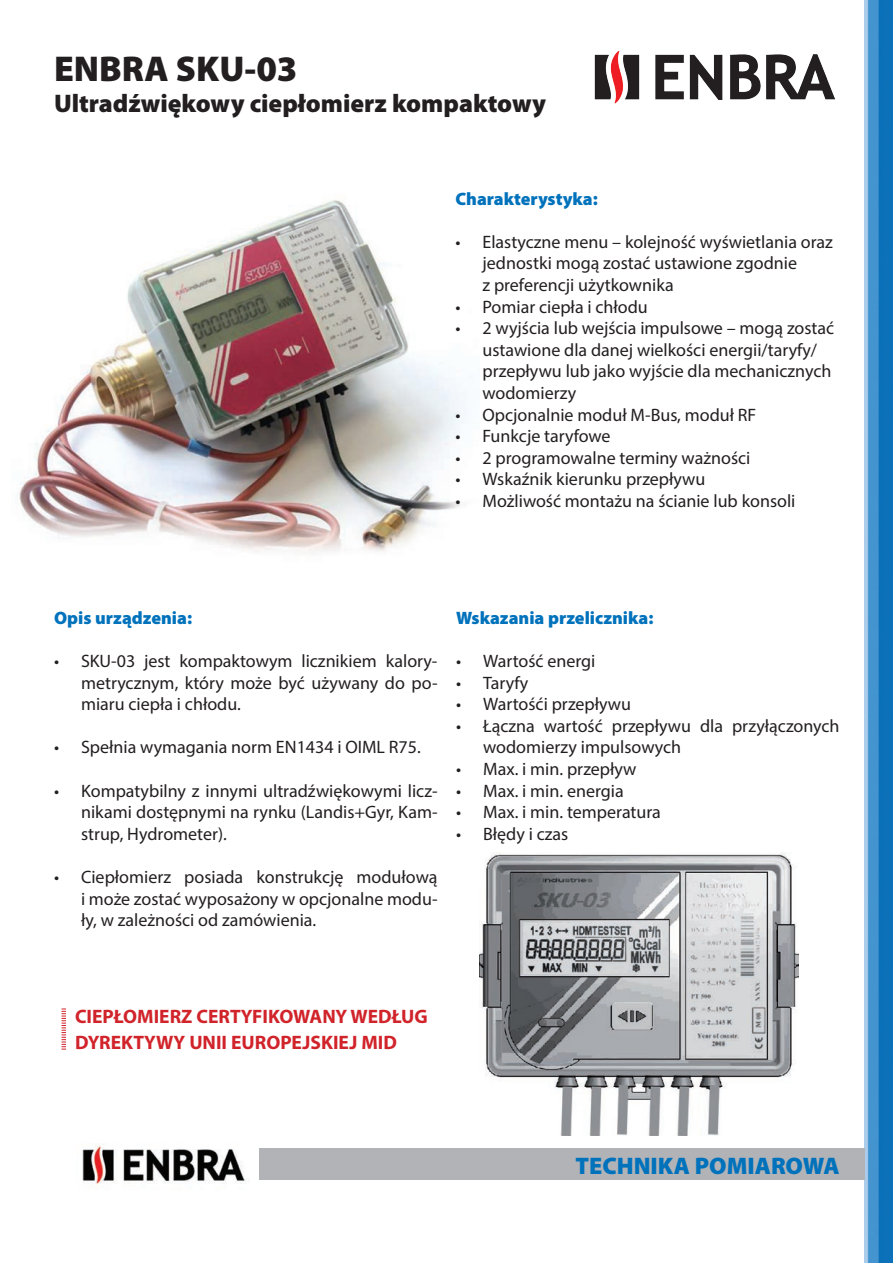
<style>
.page{position:relative;width:893px;height:1263px;background:#fff}
.page>*{position:absolute;margin:0;border:0;box-sizing:border-box;transform-origin:0 0}
.t1{font:900 36px "Myriad Pro";color:#231f20}
.t2{font:900 25.5px "Myriad Pro";color:#231f20}
.t3{font:900 24px "Myriad Pro";color:#0072bc}
.t4{font:700 19.5px/25.5px "Myriad Pro";color:#d1232a}
.t5{font:18px/21.6px "Myriad Pro";color:#231f20}
.t6{font:900 18px "Myriad Pro";color:#0072bc}
</style>
<div class="page">
<img style="left:19px;top:200px;width:448px;height:352px">
<img style="left:865px;top:0;width:28px;height:1263px">
<img style="left:82px;top:1144px;width:178px;height:46px">
<div style="left:260px;top:1148px;width:605px;height:32px;background:#b2b3b7"></div>
<img style="left:594px;top:10px;width:276px;height:134px">
<img style="left:480px;top:852px;width:319px;height:284px">
<svg style="left:62px;top:1008px;width:4px;height:42px"></svg>
<h1 class="t1" style="left:54px;top:48px;width:245px">ENBRA SKU-03</h1>
<h2 class="t2" style="left:54px;top:89px;width:494px">Ultradźwiękowy ciepłomierz kompaktowy</h2>
<p class="t6" style="left:455px;top:188px;width:144px">Charakterystyka:</p>
<p class="t5" style="left:482px;top:231px;width:352px;text-indent:-27px">• Elastyczne menu – kolejność wyświetlania oraz jednostki mogą zostać ustawione zgodnie<br>z preferencji użytkownika</p>
<p class="t5" style="left:455px;top:295px;width:194px">• Pomiar ciepła i chłodu</p>
<p class="t5" style="left:482px;top:317px;width:353px;text-indent:-27px">• 2 wyjścia lub wejścia impulsowe – mogą zostać ustawione dla danej wielkości energii/taryfy/ przepływu lub jako wyjście dla mechanicznych wodomierzy</p>
<p class="t5" style="left:455px;top:403px;width:302px">• Opcjonalnie moduł M-Bus, moduł RF</p>
<p class="t5" style="left:455px;top:425px;width:157px">• Funkcje taryfowe</p>
<p class="t5" style="left:455px;top:447px;width:296px">• 2 programowalne terminy ważności</p>
<p class="t5" style="left:455px;top:468px;width:251px">• Wskaźnik kierunku przepływu</p>
<p class="t5" style="left:455px;top:490px;width:341px">• Możliwość montażu na ścianie lub konsoli</p>
<p class="t6" style="left:54px;top:607px;width:140px">Opis urządzenia:</p>
<p class="t5" style="left:81px;top:650px;width:358px;text-align:justify;text-indent:-27px">• SKU-03 jest kompaktowym licznikiem kalory&shy;metrycznym, który może być używany do po&shy;miaru ciepła i chłodu.</p>
<p class="t5" style="left:54px;top:736px;width:368px">• Spełnia wymagania norm EN1434 i OIML R75.</p>
<p class="t5" style="left:81px;top:779px;width:358px;text-align:justify;text-indent:-27px">• Kompatybilny z innymi ultradźwiękowymi licz&shy;nikami dostępnymi na rynku (Landis+Gyr, Kam&shy;strup, Hydrometer).</p>
<p class="t5" style="left:81px;top:866px;width:358px;text-align:justify;text-indent:-27px">• Ciepłomierz posiada konstrukcję modułową i może zostać wyposażony w opcjonalne modu&shy;ły, w zależności od zamówienia.</p>
<p class="t6" style="left:456px;top:607px;width:199px">Wskazania przelicznika:</p>
<p class="t5" style="left:456px;top:650px;width:141px">• Wartość energi</p>
<p class="t5" style="left:456px;top:671px;width:74px">• Taryfy</p>
<p class="t5" style="left:456px;top:693px;width:176px">• Wartośći przepływu</p>
<p class="t5" style="left:483px;top:715px;width:358px;text-indent:-27px">• Łączna wartość przepływu dla przyłączonych wodomierzy impulsowych</p>
<p class="t5" style="left:456px;top:758px;width:182px">• Max. i min. przepływ</p>
<p class="t5" style="left:456px;top:779px;width:169px">• Max. i min. energia</p>
<p class="t5" style="left:456px;top:801px;width:206px">• Max. i min. temperatura</p>
<p class="t5" style="left:456px;top:823px;width:114px">• Błędy i czas</p>
<p class="t4" style="left:75px;top:1003px;width:354px">CIEPŁOMIERZ CERTYFIKOWANY WEDŁUG<br>DYREKTYWY UNII EUROPEJSKIEJ MID</p>
<h3 class="t3" style="left:575px;top:1152px;width:266px">TECHNIKA POMIAROWA</h3>
</div>
